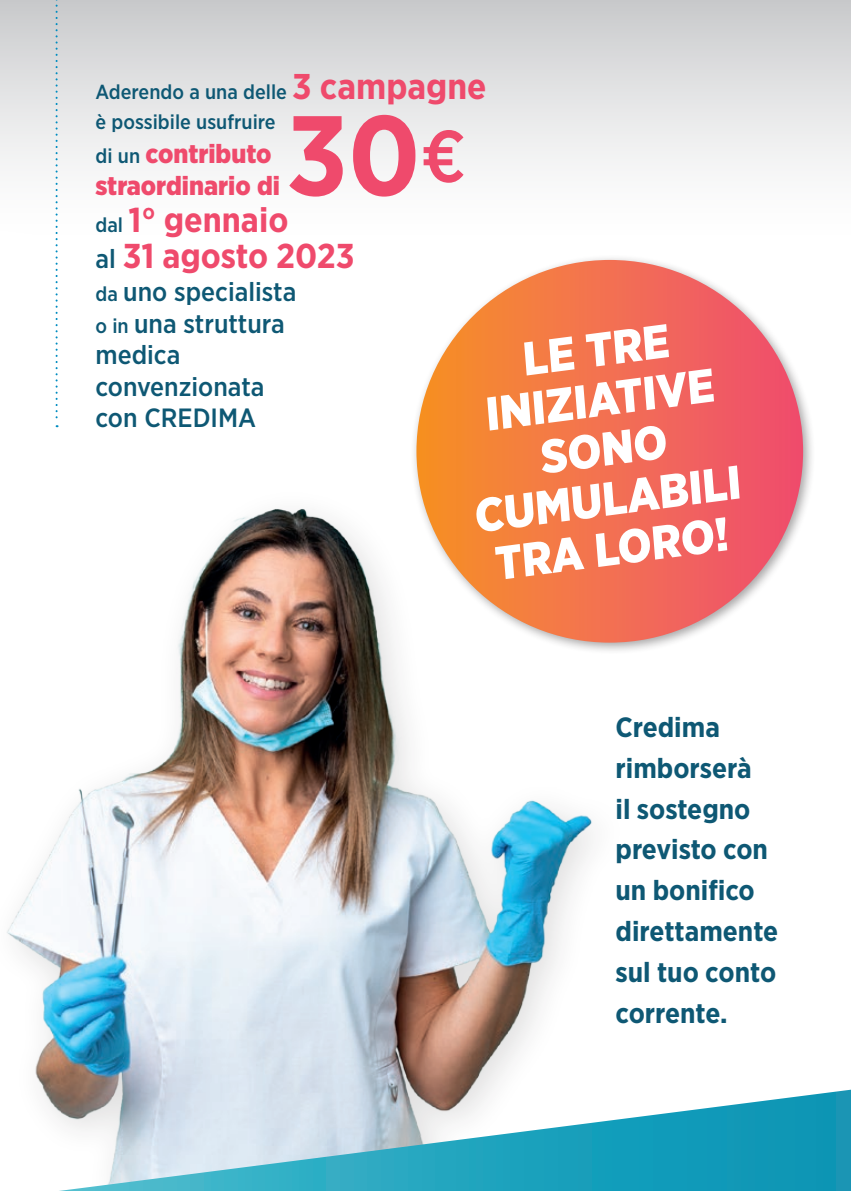
<style>
.page{position:relative;width:851px;height:1191px;background:#fff}
.page>*{position:absolute;margin:0;border:0;box-sizing:border-box;transform-origin:0 0}
.t1{font:700 113px "Gotham Narrow";color:#ef4a6c}
.t2{font:900 47.2px/49.8px "Gotham Narrow";color:#fff;text-align:center}
.t3{font:700 34.4px/36.6px "Gotham Narrow";color:#ef4a6c}
.t4{font:700 27.8px/40.8px "Gotham Narrow";color:#0e5874}
.t5{font:500 26.4px/31.4px "Gotham Narrow";color:#0e5874}
.t6{font:900 26.4px/32.2px "Gotham Narrow";color:#ef4a6c}
.t7{font:500 20.2px/30.4px "Gotham Narrow";color:#0e5874}
.s1{font-weight:700;font-size:35.8px;color:#ef4a6c}
.s2{font-weight:500;font-size:20.2px;color:#0e5874}
.s3{font-weight:500;font-size:73px}
.s4{font-weight:500;font-size:26.4px;color:#0e5874}
.s5{font-size:20.2px}
</style>
<div class="page">
<img style="left:6px;top:508px;width:586px;height:610px">
<svg style="left:0;top:0;width:850px;height:338px"></svg>
<div style="left:410px;top:253px;width:405px;height:402px;background:#231f20;opacity:.4"></div>
<svg style="left:416px;top:260px;width:387px;height:382px"></svg>
<svg style="left:56px;top:0;width:2px;height:427px"></svg>
<svg style="left:59px;top:1089px;width:791px;height:102px"></svg>
<p class="t7" style="left:95px;top:76px;width:392px">Aderendo a una delle <span class="s1">3 campagne </span>è possibile usufruire</p>
<p class="t6" style="left:95px;top:137px;width:186px"><span class="s2">di un</span> contributo straordinario di</p>
<p class="t1" style="left:286px;top:83px;width:181px">30<span class="s3">€</span></p>
<p class="t3" style="left:95px;top:201px;width:260px"><span class="s2">dal</span> 1° gennaio<br><span class="s4">al</span> 31 agosto 2023</p>
<p class="t5" style="left:95px;top:276px;width:202px"><span class="s5">da</span> uno specialista <span class="s5">o in</span> una struttura medica convenzionata con CREDIMA</p>
<p class="t2" style="left:453px;top:342px;width:269px;rotate:-7deg">LE TRE<br>INIZIATIVE<br>SONO<br>CUMULABILI<br>TRA LORO!</p>
<p class="t4" style="left:615px;top:706px;width:164px">Credima rimborserà<br>il sostegno previsto con un bonifico direttamente sul tuo conto corrente.</p>
</div>
